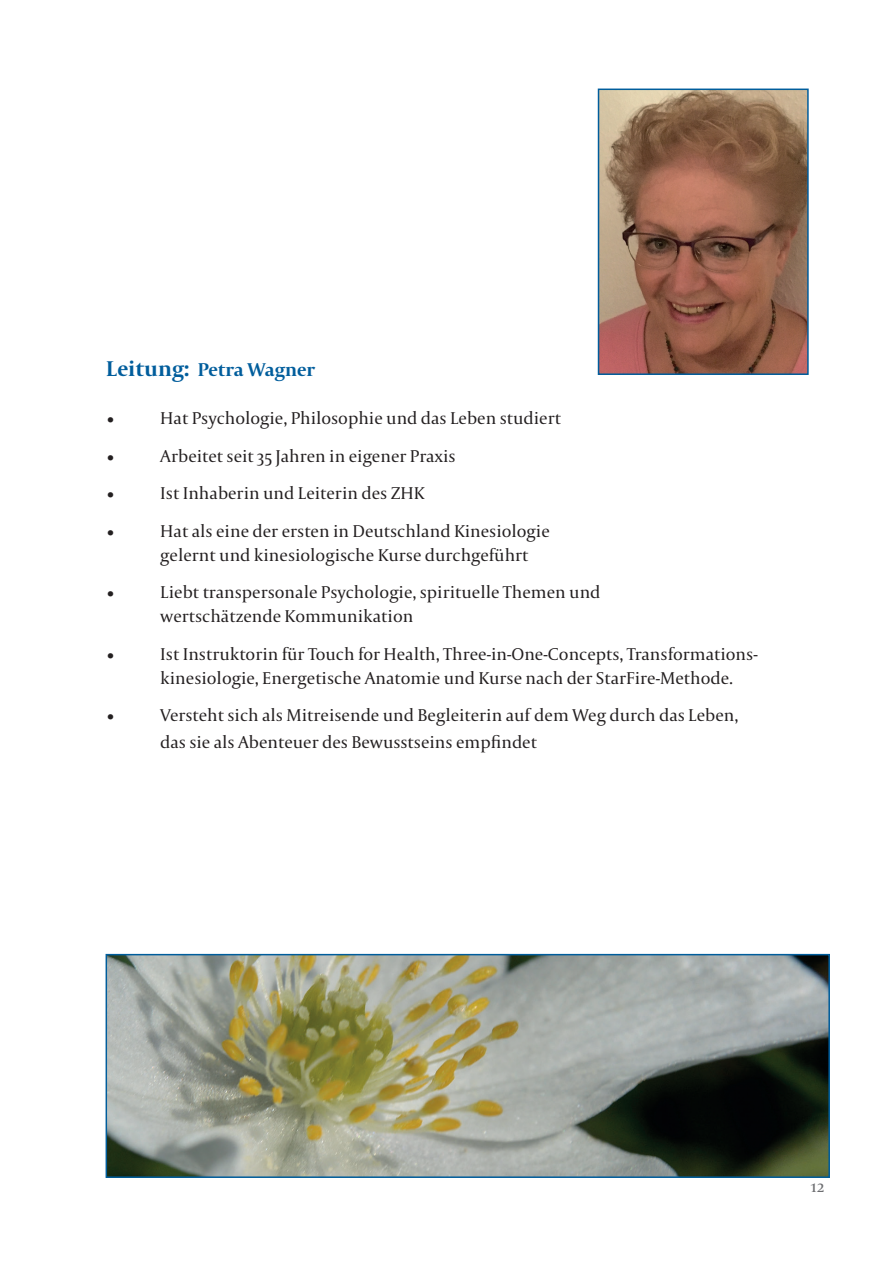
<style>
.page{position:relative;width:893px;height:1263px;background:#fff}
.page>*{position:absolute;margin:0;border:0;box-sizing:border-box;transform-origin:0 0}
.t1{font:700 19.5px "Capitolium 2";color:#005d9c}
.t2{font:18px/24px "Capitolium 2";color:#231f20}
.t3{font:18px "Capitolium 2";color:#6c6d70}
.s1{font-size:22.5px}
</style>
<div class="page">
<img style="left:601px;top:92px;width:205px;height:280px">
<div style="left:598px;top:89px;width:211px;height:286px;border:2px solid #005d9c"></div>
<img style="left:109px;top:957px;width:718px;height:218px">
<div style="left:106px;top:954px;width:724px;height:224px;border:2px solid #005d9c"></div>
<p class="t1" style="left:106px;top:357px;width:210px"><span class="s1">Leitung:</span> Petra Wagner</p>
<p class="t2" style="left:106px;top:406px;width:10px">•</p>
<p class="t2" style="left:160px;top:406px;width:402px">Hat Psychologie, Philosophie und das Leben studiert</p>
<p class="t2" style="left:106px;top:443px;width:10px">•</p>
<p class="t2" style="left:160px;top:443px;width:297px">Arbeitet seit 35 Jahren in eigener Praxis</p>
<p class="t2" style="left:106px;top:481px;width:10px">•</p>
<p class="t2" style="left:160px;top:481px;width:266px">Ist Inhaberin und Leiterin des ZHK</p>
<p class="t2" style="left:106px;top:518px;width:10px">•</p>
<p class="t2" style="left:160px;top:518px;width:391px">Hat als eine der ersten in Deutschland Kinesiologie gelernt und kinesiologische Kurse durchgeführt</p>
<p class="t2" style="left:106px;top:580px;width:10px">•</p>
<p class="t2" style="left:160px;top:580px;width:442px">Liebt transpersonale Psychologie, spirituelle Themen und wertschätzende Kommunikation</p>
<p class="t2" style="left:106px;top:641px;width:10px">•</p>
<p class="t2" style="left:160px;top:641px;width:599px">Ist Instruktorin für Touch for Health, Three-in-One-Concepts, Transformations&shy;kinesiologie, Energetische Anatomie und Kurse nach der StarFire-Methode.</p>
<p class="t2" style="left:106px;top:703px;width:10px">•</p>
<p class="t2" style="left:160px;top:701px;width:580px;line-height:27px">Versteht sich als Mitreisende und Begleiterin auf dem Weg durch das Leben, das sie als Abenteuer des Bewusstseins empfindet</p>
<p class="t3" style="left:811px;top:1174px;width:15px">12</p>
</div>
